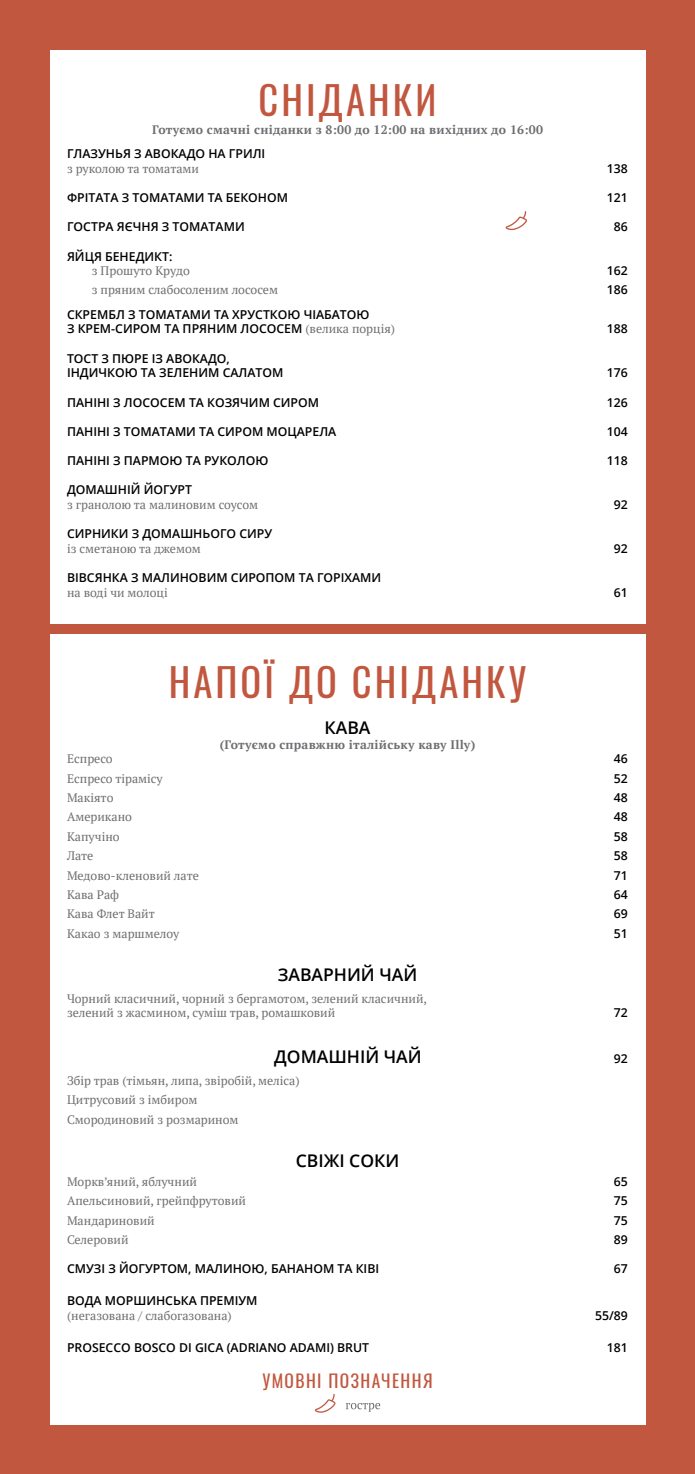
<style>
.page{position:relative;width:695px;height:1474px;background:#fff}
.page>*{position:absolute;margin:0;border:0;box-sizing:border-box;transform-origin:0 0}
.t1{font:38.5px "Oswald";letter-spacing:.08em;color:#c2573f}
.t2{font:600 17.5px "Open Sans";color:#000}
.t3{font:17.5px "Oswald";letter-spacing:.08em;color:#c2573f}
.t4{font:600 12.25px/14.7px "Open Sans";color:#000}
.t5{font:12.25px/19.4px "PT Serif";color:#6d6e71}
.t6{font:700 12.25px "PT Serif";letter-spacing:.02em;color:#6d6e71}
.s1{font-family:"PT Serif";font-weight:400;color:#6d6e71}
</style>
<div class="page">
<div style="left:0;top:0;width:694px;height:1473px;background:#c2573f"></div>
<div style="left:50px;top:50px;width:595px;height:1374px;background:#fff"></div>
<div style="left:31px;top:624px;width:632px;height:10px;background:#c2573f"></div>
<svg style="left:505px;top:211px;width:22px;height:19px"></svg>
<svg style="left:346px;top:1403px;width:34px;height:8px"></svg>
<svg style="left:315px;top:1394px;width:20px;height:18px"></svg>
<h1 class="t1" style="left:258px;top:74px;width:179px">СНІДАНКИ</h1>
<p class="t6" style="left:152px;top:122px;width:392px">Готуємо смачні сніданки з 8:00 до 12:00 на вихідних до 16:00</p>
<p class="t4" style="left:67px;top:146px;width:200px">ГЛАЗУНЬЯ З АВОКАДО НА ГРИЛІ</p>
<p class="t5" style="left:67px;top:159px;width:134px">з руколою та томатами</p>
<p class="t4" style="left:607px;top:161px;width:22px">138</p>
<p class="t4" style="left:67px;top:190px;width:222px">ФРІТАТА З ТОМАТАМИ ТА БЕКОНОМ</p>
<p class="t4" style="left:607px;top:190px;width:22px">121</p>
<p class="t4" style="left:67px;top:219px;width:179px">ГОСТРА ЯЄЧНЯ З ТОМАТАМИ</p>
<p class="t4" style="left:614px;top:219px;width:15px">86</p>
<p class="t4" style="left:67px;top:248px;width:107px">ЯЙЦЯ БЕНЕДИКТ:</p>
<p class="t5" style="left:92px;top:261px;width:99px">з Прошуто Крудо</p>
<p class="t4" style="left:607px;top:263px;width:22px">162</p>
<p class="t5" style="left:92px;top:280px;width:188px">з пряним слабосоленим лососем</p>
<p class="t4" style="left:607px;top:282px;width:22px">186</p>
<p class="t4" style="left:67px;top:306px;width:329px">СКРЕМБЛ З ТОМАТАМИ ТА ХРУСТКОЮ ЧІАБАТОЮ<br>З КРЕМ-СИРОМ ТА ПРЯНИМ ЛОСОСЕМ <span class="s1">(велика порція)</span></p>
<p class="t4" style="left:607px;top:321px;width:22px">188</p>
<p class="t4" style="left:67px;top:350px;width:218px">ТОСТ З ПЮРЕ ІЗ АВОКАДО,<br>ІНДИЧКОЮ ТА ЗЕЛЕНИМ САЛАТОМ</p>
<p class="t4" style="left:607px;top:365px;width:22px">176</p>
<p class="t4" style="left:67px;top:394px;width:253px">ПАНІНІ З ЛОСОСЕМ ТА КОЗЯЧИМ СИРОМ</p>
<p class="t4" style="left:607px;top:394px;width:22px">126</p>
<p class="t4" style="left:67px;top:423px;width:271px">ПАНІНІ З ТОМАТАМИ ТА СИРОМ МОЦАРЕЛА</p>
<p class="t4" style="left:607px;top:423px;width:22px">104</p>
<p class="t4" style="left:67px;top:453px;width:203px">ПАНІНІ З ПАРМОЮ ТА РУКОЛОЮ</p>
<p class="t4" style="left:607px;top:453px;width:22px">118</p>
<p class="t4" style="left:67px;top:482px;width:126px">ДОМАШНІЙ ЙОГУРТ</p>
<p class="t5" style="left:67px;top:494px;width:193px">з гранолою та малиновим соусом</p>
<p class="t4" style="left:614px;top:497px;width:15px">92</p>
<p class="t4" style="left:67px;top:526px;width:207px">СИРНИКИ З ДОМАШНЬОГО СИРУ</p>
<p class="t5" style="left:67px;top:538px;width:135px">із сметаною та джемом</p>
<p class="t4" style="left:614px;top:541px;width:15px">92</p>
<p class="t4" style="left:67px;top:570px;width:316px">ВІВСЯНКА З МАЛИНОВИМ СИРОПОМ ТА ГОРІХАМИ</p>
<p class="t5" style="left:67px;top:582px;width:102px">на воді чи молоці</p>
<p class="t4" style="left:614px;top:584px;width:15px">61</p>
<h1 class="t1" style="left:169px;top:656px;width:359px">НАПОЇ ДО СНІДАНКУ</h1>
<h2 class="t2" style="left:324px;top:716px;width:47px">КАВА</h2>
<p class="t6" style="left:220px;top:736px;width:257px">(Готуємо справжню італійську каву Illy)</p>
<p class="t5" style="left:67px;top:749px;width:47px">Еспресо</p>
<p class="t4" style="left:614px;top:751px;width:15px">46</p>
<p class="t5" style="left:67px;top:768px;width:97px">Еспресо тірамісу</p>
<p class="t4" style="left:614px;top:770px;width:15px">52</p>
<p class="t5" style="left:67px;top:788px;width:48px">Макіято</p>
<p class="t4" style="left:614px;top:790px;width:15px">48</p>
<p class="t5" style="left:67px;top:807px;width:67px">Американо</p>
<p class="t4" style="left:614px;top:809px;width:15px">48</p>
<p class="t5" style="left:67px;top:826px;width:54px">Капучіно</p>
<p class="t4" style="left:614px;top:828px;width:15px">58</p>
<p class="t5" style="left:67px;top:846px;width:28px">Лате</p>
<p class="t4" style="left:614px;top:848px;width:15px">58</p>
<p class="t5" style="left:67px;top:865px;width:133px">Медово-кленовий лате</p>
<p class="t4" style="left:614px;top:867px;width:15px">71</p>
<p class="t5" style="left:67px;top:884px;width:54px">Кава Раф</p>
<p class="t4" style="left:614px;top:886px;width:15px">64</p>
<p class="t5" style="left:67px;top:904px;width:89px">Кава Флет Вайт</p>
<p class="t4" style="left:614px;top:906px;width:15px">69</p>
<p class="t5" style="left:67px;top:923px;width:114px">Какао з маршмелоу</p>
<p class="t4" style="left:614px;top:925px;width:15px">51</p>
<h2 class="t2" style="left:278px;top:962px;width:141px">ЗАВАРНИЙ ЧАЙ</h2>
<p class="t5" style="left:67px;top:990px;width:361px;line-height:14.7px">Чорний класичний, чорний з бергамотом, зелений класичний, зелений з жасмином, суміш трав, ромашковий</p>
<p class="t4" style="left:614px;top:1005px;width:15px">72</p>
<h2 class="t2" style="left:274px;top:1044px;width:149px">ДОМАШНІЙ ЧАЙ</h2>
<p class="t4" style="left:614px;top:1050px;width:15px">92</p>
<p class="t5" style="left:67px;top:1070px;width:234px">Збір трав (тімьян, липа, звіробій, меліса)<br>Цитрусовий з імбиром<br>Смородиновий з розмарином</p>
<h2 class="t2" style="left:296px;top:1148px;width:105px">СВІЖІ СОКИ</h2>
<p class="t5" style="left:67px;top:1171px;width:131px">Моркв’яний, яблучний</p>
<p class="t4" style="left:614px;top:1174px;width:15px">65</p>
<p class="t5" style="left:67px;top:1191px;width:180px">Апельсиновий, грейпфрутовий</p>
<p class="t4" style="left:614px;top:1193px;width:15px">75</p>
<p class="t5" style="left:67px;top:1210px;width:89px">Мандариновий</p>
<p class="t4" style="left:614px;top:1212px;width:15px">75</p>
<p class="t5" style="left:67px;top:1229px;width:63px">Селеровий</p>
<p class="t4" style="left:614px;top:1232px;width:15px">89</p>
<p class="t4" style="left:67px;top:1261px;width:313px">СМУЗІ З ЙОГУРТОМ, МАЛИНОЮ, БАНАНОМ ТА КІВІ</p>
<p class="t4" style="left:614px;top:1261px;width:15px">67</p>
<p class="t4" style="left:67px;top:1293px;width:192px">ВОДА МОРШИНСЬКА ПРЕМІУМ</p>
<p class="t5" style="left:67px;top:1305px;width:166px">(негазована / слабогазована)</p>
<p class="t4" style="left:595px;top:1307px;width:34px">55/89</p>
<p class="t4" style="left:67px;top:1339px;width:303px">PROSECCO BOSCO DI GICA (ADRIANO ADAMI) BRUT</p>
<p class="t4" style="left:607px;top:1339px;width:22px">181</p>
<h2 class="t3" style="left:262px;top:1368px;width:172px">УМОВНІ ПОЗНАЧЕННЯ</h2>
</div>
